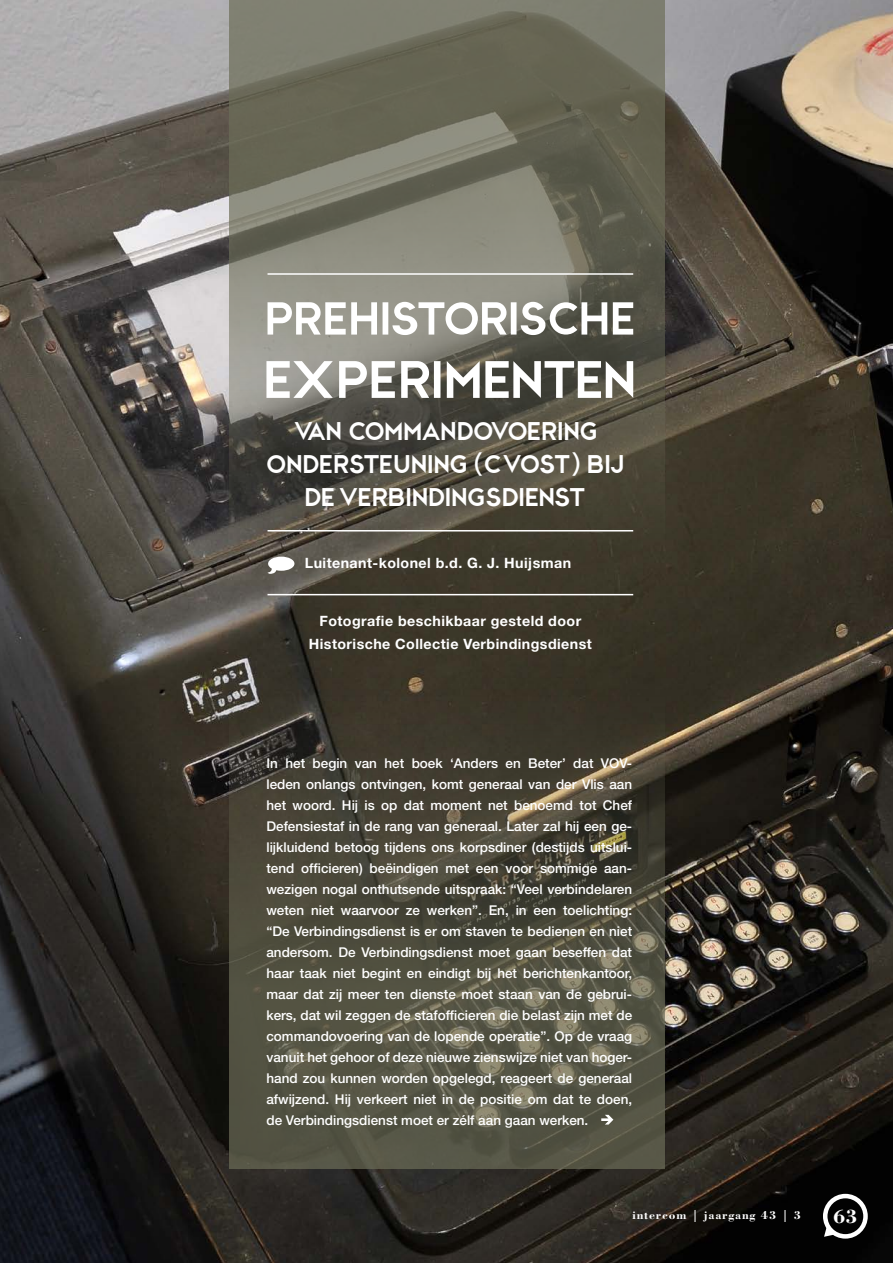
<style>
.page{position:relative;width:893px;height:1263px;background:#fff}
.page>*{position:absolute;margin:0;border:0;box-sizing:border-box;transform-origin:0 0}
.t1{font:25.5px/33px "CWG Sans";letter-spacing:-.03em;color:#fff;text-align:center}
.t2{font:700 20.1px "Bodoni";color:#fff}
.t3{font:700 14.25px/22.5px "Helvetica Neue";letter-spacing:.03em;color:#fff;text-align:center}
.t4{font:500 13.5px/21px "Helvetica Neue";color:#fff;text-align:justify}
.t5{font:700 12px "Bodoni";letter-spacing:.07em;color:#fff}
</style>
<div class="page">
<img style="left:0;top:0;width:893px;height:1263px">
<svg style="left:229px;top:0;width:435px;height:553px;background:#696759"></svg>
<svg style="left:229px;top:689px;width:435px;height:480px;background:#4d4b3c"></svg>
<hr style="left:268px;top:530px;width:365px;height:1px;background:#fff">
<hr style="left:268px;top:594px;width:365px;height:1px;background:#fff">
<hr style="left:268px;top:273px;width:365px;height:2px;background:#fff">
<svg style="left:268px;top:557px;width:26px;height:17px"></svg>
<svg style="left:601px;top:1115px;width:12px;height:9px"></svg>
<div style="left:823px;top:1194px;width:45px;height:44px;border:4px solid #fff;border-radius:50%"></div>
<svg style="left:824px;top:1225px;width:12px;height:12px"></svg>
<svg style="left:268px;top:302px;width:365px;height:33px"></svg>
<svg style="left:266px;top:361px;width:367px;height:37px"></svg>
<h1 class="t1" style="left:268px;top:415px;width:360px">VAN COMMANDOVOERING<br>ONDERSTEUNING (CVOST) BIJ<br>DE VERBINDINGSDIENST</h1>
<p class="t3" style="left:305px;top:551px;width:268px">Luitenant-kolonel b.d. G. J. Huijsman</p>
<p class="t3" style="left:309px;top:610px;width:284px">Fotografie beschikbaar gesteld door<br>Historische Collectie Verbindingsdienst</p>
<p class="t4" style="left:266px;top:753px;width:367px">In het begin van het boek ‘Anders en Beter’ dat VOV&shy;leden onlangs ontvingen, komt generaal van der Vlis aan het woord. Hij is op dat moment net benoemd tot Chef Defensiestaf in de rang van generaal. Later zal hij een ge&shy;lijkluidend betoog tijdens ons korpsdiner (destijds uitslui&shy;tend officieren) beëindigen met een voor sommige aan&shy;wezigen nogal onthutsende uitspraak: “Veel verbindelaren weten niet waarvoor ze werken”. En, in een toelichting: “De Verbindingsdienst is er om staven te bedienen en niet andersom. De Verbindingsdienst moet gaan beseffen dat haar taak niet begint en eindigt bij het berichtenkantoor, maar dat zij meer ten dienste moet staan van de gebrui&shy;kers, dat wil zeggen de stafofficieren die belast zijn met de commandovoering van de lopende operatie”. Op de vraag vanuit het gehoor of deze nieuwe zienswijze niet van hoger&shy;hand zou kunnen worden opgelegd, reageert de generaal afwijzend. Hij verkeert niet in de positie om dat te doen, de Verbindingsdienst moet er zélf aan gaan werken.</p>
<p class="t5" style="left:633px;top:1208px;width:170px">intercom | jaargang 43 | 3</p>
<h2 class="t2" style="left:833px;top:1203px;width:26px">63</h2>
</div>
